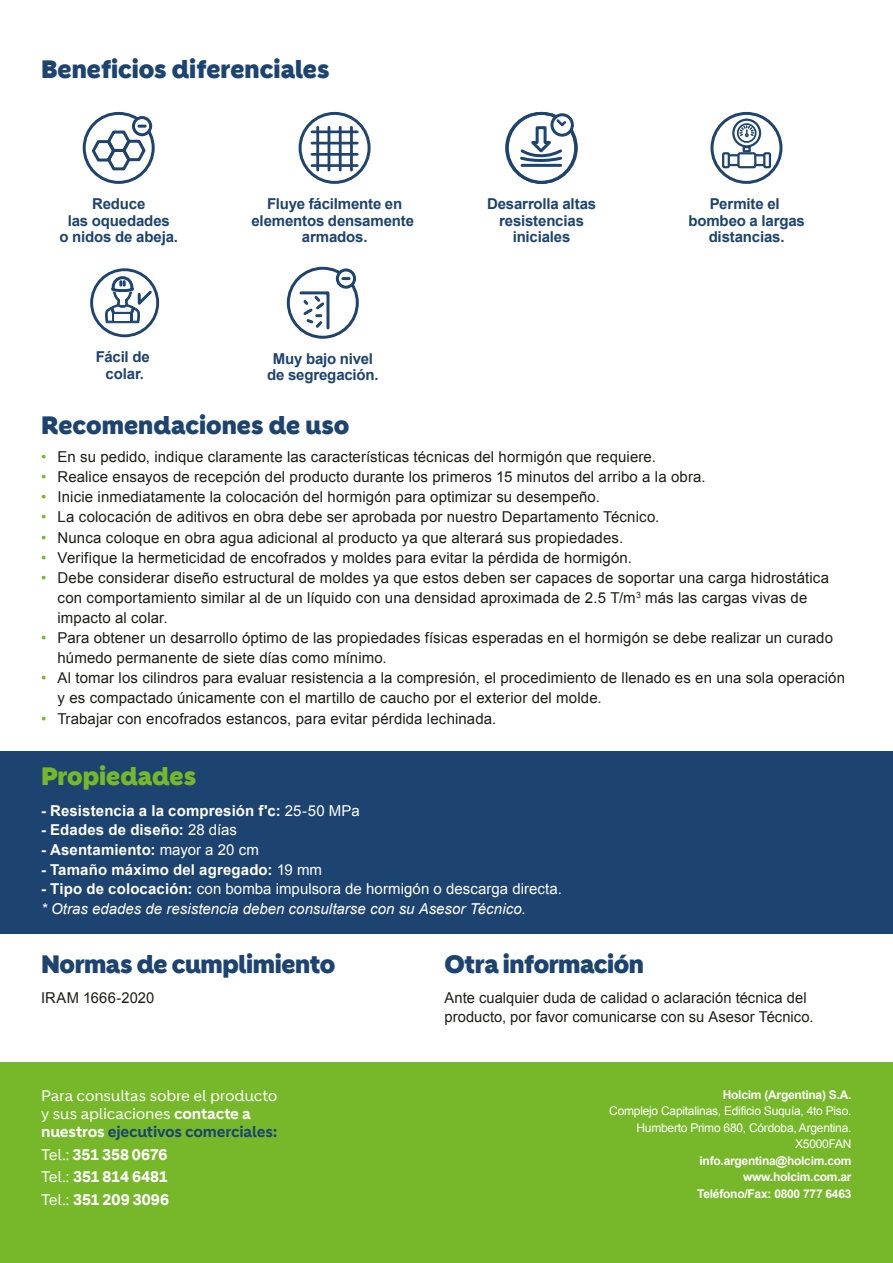
<style>
.page{position:relative;width:893px;height:1263px;background:#fff}
.page>*{position:absolute;margin:0;border:0;box-sizing:border-box;transform-origin:0 0}
.t1{font:900 24.45px "Holcim Headline";letter-spacing:-.005em;color:#1d4370}
.t2{font:900 24.45px "Holcim Headline";color:#76b82a}
.t3{font:15px/20.1px "Arial";letter-spacing:.01em;color:#1d1d1b}
.t4{font:700 15px/16.5px "Arial";letter-spacing:-.01em;color:#1d4370;text-align:center}
.t5{font:italic 15px/19.5px "Arial";color:#fff}
.t6{font:700 15px "Arial";letter-spacing:.01em;color:#fff}
.t7{font:15px/18px "Holcim";letter-spacing:-.015em;color:#fff}
.t8{font:700 15px/22.5px "Holcim";color:#fff;text-align:justify}
.t9{font:700 12px/16.5px "Arial";letter-spacing:-.02em;color:#fff;text-align:right}
.t10{font:12px/16.5px "Arial";letter-spacing:-.02em;color:#fff;text-align:right}
.s1{color:#76b82a}
.s2{font-weight:400}
.s3{font-weight:700;font-style:normal}
.s4{font-style:normal}
.s5{font-weight:700}
.s6{font-weight:700;color:#1d4370}
</style>
<div class="page">
<div style="left:0;top:751px;width:893px;height:183px;background:#1d4370"></div>
<div style="left:287px;top:267px;width:72px;height:72px;border:3px solid #1e4370;border-radius:50%"></div>
<svg style="left:298px;top:291px;width:32px;height:40px"></svg>
<svg style="left:337px;top:270px;width:18px;height:17px"></svg>
<div style="left:336px;top:268px;width:20px;height:21px;border:3px solid #1d4370;border-radius:50%"></div>
<svg style="left:343px;top:277px;width:6px;height:3px"></svg>
<div style="left:299px;top:112px;width:72px;height:72px;border:3px solid #1f4470;border-radius:50%"></div>
<hr style="left:316px;top:127px;width:3px;height:43px;background:#1f4470">
<hr style="left:328px;top:127px;width:2px;height:43px;background:#1f4470">
<hr style="left:339px;top:127px;width:3px;height:43px;background:#1f4470">
<hr style="left:350px;top:127px;width:3px;height:43px;background:#1f4470">
<hr style="left:312px;top:131px;width:45px;height:2px;background:#1f4470">
<hr style="left:312px;top:142px;width:45px;height:2px;background:#1f4470">
<hr style="left:312px;top:153px;width:45px;height:3px;background:#1f4470">
<hr style="left:312px;top:164px;width:45px;height:3px;background:#1f4470">
<div style="left:506px;top:112px;width:72px;height:72px;border:3px solid #1d4370;border-radius:50%"></div>
<hr style="left:522px;top:164px;width:39px;height:3px;background:#1d4370">
<svg style="left:519px;top:112px;width:56px;height:51px"></svg>
<svg style="left:90px;top:268px;width:69px;height:69px"></svg>
<div style="left:0;top:1063px;width:893px;height:200px;background:#76b82a"></div>
<div style="left:83px;top:112px;width:72px;height:72px;border:3px solid #1e4370;border-radius:50%"></div>
<svg style="left:133px;top:118px;width:18px;height:17px"></svg>
<div style="left:132px;top:116px;width:20px;height:20px;border:3px solid #1d4370;border-radius:50%"></div>
<svg style="left:90px;top:125px;width:57px;height:47px"></svg>
<div style="left:710px;top:112px;width:72px;height:72px;border:3px solid #1f4470;border-radius:50%"></div>
<svg style="left:756px;top:154px;width:7px;height:2px"></svg>
<svg style="left:756px;top:164px;width:7px;height:2px"></svg>
<div style="left:763px;top:152px;width:8px;height:16px;border:2px solid #1f4470"></div>
<svg style="left:730px;top:154px;width:7px;height:2px"></svg>
<svg style="left:730px;top:164px;width:7px;height:2px"></svg>
<div style="left:722px;top:152px;width:8px;height:16px;border:2px solid #1f4470"></div>
<div style="left:737px;top:152px;width:19px;height:16px;border:2px solid #1f4470;border-radius:2px"></div>
<div style="left:743px;top:146px;width:8px;height:6px;border:2px solid #1f4470"></div>
<div style="left:732px;top:119px;width:29px;height:28px;border:2px solid #1f4470;border-radius:50%"></div>
<div style="left:737px;top:123px;width:19px;height:20px;border:2px solid #1f4470;border-radius:50%"></div>
<svg style="left:738px;top:124px;width:17px;height:13px"></svg>
<h1 class="t1" style="left:41px;top:54px;width:290px">Beneficios diferenciales</h1>
<p class="t4" style="left:251px;top:196px;width:164px">Fluye fácilmente en elementos densamente armados.</p>
<p class="t4" style="left:688px;top:196px;width:118px">Permite el bombeo a largas distancias.</p>
<p class="t4" style="left:60px;top:196px;width:120px">Reduce<br>las oquedades<br>o nidos de abeja.</p>
<p class="t4" style="left:487px;top:196px;width:111px">Desarrolla altas resistencias iniciales</p>
<p class="t4" style="left:96px;top:349px;width:55px">Fácil de colar.</p>
<p class="t4" style="left:267px;top:351px;width:113px">Muy bajo nivel de segregación.</p>
<h1 class="t1" style="left:41px;top:410px;width:310px">Recomendaciones de uso</h1>
<p class="t3" style="left:41px;top:447px;width:616px"><span class="s1">•</span> En su pedido, indique claramente las características técnicas del hormigón que requiere.</p>
<p class="t3" style="left:41px;top:467px;width:666px"><span class="s1">•</span> Realice ensayos de recepción del producto durante los primeros 15 minutos del arribo a la obra.</p>
<p class="t3" style="left:41px;top:487px;width:560px"><span class="s1">•</span> Inicie inmediatamente la colocación del hormigón para optimizar su desempeño.</p>
<p class="t3" style="left:41px;top:507px;width:620px"><span class="s1">•</span> La colocación de aditivos en obra debe ser aprobada por nuestro Departamento Técnico.</p>
<p class="t3" style="left:41px;top:527px;width:584px"><span class="s1">•</span> Nunca coloque en obra agua adicional al producto ya que alterará sus propiedades.</p>
<p class="t3" style="left:41px;top:547px;width:593px"><span class="s1">•</span> Verifique la hermeticidad de encofrados y moldes para evitar la pérdida de hormigón.</p>
<p class="t3" style="left:58px;top:568px;width:773px;text-indent:-17px"><span class="s1">•</span> Debe considerar diseño estructural de moldes ya que estos deben ser capaces de soportar una carga hidrostática con comportamiento similar al de un líquido con una densidad aproximada de 2.5 T/m<sup>3</sup> más las cargas vivas de impacto al colar.</p>
<p class="t3" style="left:58px;top:628px;width:777px;text-indent:-17px"><span class="s1">•</span> Para obtener un desarrollo óptimo de las propiedades físicas esperadas en el hormigón se debe realizar un curado húmedo permanente de siete días como mínimo.</p>
<p class="t3" style="left:58px;top:668px;width:789px;text-indent:-17px"><span class="s1">•</span> Al tomar los cilindros para evaluar resistencia a la compresión, el procedimiento de llenado es en una sola operación y es compactado únicamente con el martillo de caucho por el exterior del molde.</p>
<p class="t3" style="left:41px;top:708px;width:457px"><span class="s1">•</span> Trabajar con encofrados estancos, para evitar pérdida lechinada.</p>
<h1 class="t2" style="left:41px;top:762px;width:157px">Propiedades</h1>
<p class="t6" style="left:41px;top:801px;width:320px">- Resistencia a la compresión f'c: <span class="s2">25-50 MPa</span></p>
<p class="t6" style="left:41px;top:820px;width:197px">- Edades de diseño: <span class="s2">28 días</span></p>
<p class="t6" style="left:41px;top:840px;width:219px">- Asentamiento: <span class="s2">mayor a 20 cm</span></p>
<p class="t6" style="left:41px;top:859px;width:282px">- Tamaño máximo del agregado: <span class="s2">19 mm</span></p>
<p class="t5" style="left:41px;top:879px;width:523px"><span class="s3">- Tipo de colocación:</span> <span class="s4">con bomba impulsora de hormigón o descarga directa. </span>* Otras edades de resistencia deben consultarse con su Asesor Técnico.</p>
<h1 class="t1" style="left:41px;top:950px;width:296px">Normas de cumplimiento</h1>
<h1 class="t1" style="left:445px;top:950px;width:201px">Otra información</h1>
<p class="t3" style="left:41px;top:987px;width:115px">IRAM 1666-2020</p>
<p class="t3" style="left:445px;top:988px;width:371px;line-height:19.5px">Ante cualquier duda de calidad o aclaración técnica del producto, por favor comunicarse con su Asesor Técnico.</p>
<p class="t7" style="left:41px;top:1087px;width:238px">Para consultas sobre el producto y sus aplicaciones <span class="s5">contacte a nuestros</span> <span class="s6">ejecutivos comerciales:</span></p>
<p class="t8" style="left:41px;top:1143px;width:129px"><span class="s2">Tel.:</span> 351 358 0676<br><span class="s2">Tel.:</span> 351 814 6481<br><span class="s2">Tel.:</span> 351 209 3096</p>
<p class="t9" style="left:723px;top:1085px;width:130px">Holcim (Argentina) S.A.</p>
<p class="t10" style="left:609px;top:1101px;width:244px">Complejo Capitalinas, Edificio Suquía, 4to Piso.<br>Humberto Primo 680, Córdoba, Argentina.<br>X5000FAN</p>
<p class="t9" style="left:697px;top:1151px;width:156px">info.argentina@holcim.com www.holcim.com.ar<br>Teléfono/Fax: 0800 777 6463</p>
<p class="t9" style="left:723px;top:1086px;width:130px">Holcim (Argentina) S.A.</p>
<p class="t10" style="left:609px;top:1103px;width:244px">Complejo Capitalinas, Edificio Suquía, 4to Piso.<br>Humberto Primo 680, Córdoba, Argentina.<br>X5000FAN</p>
<p class="t9" style="left:697px;top:1152px;width:156px">info.argentina@holcim.com www.holcim.com.ar<br>Teléfono/Fax: 0800 777 6463</p>
</div>
